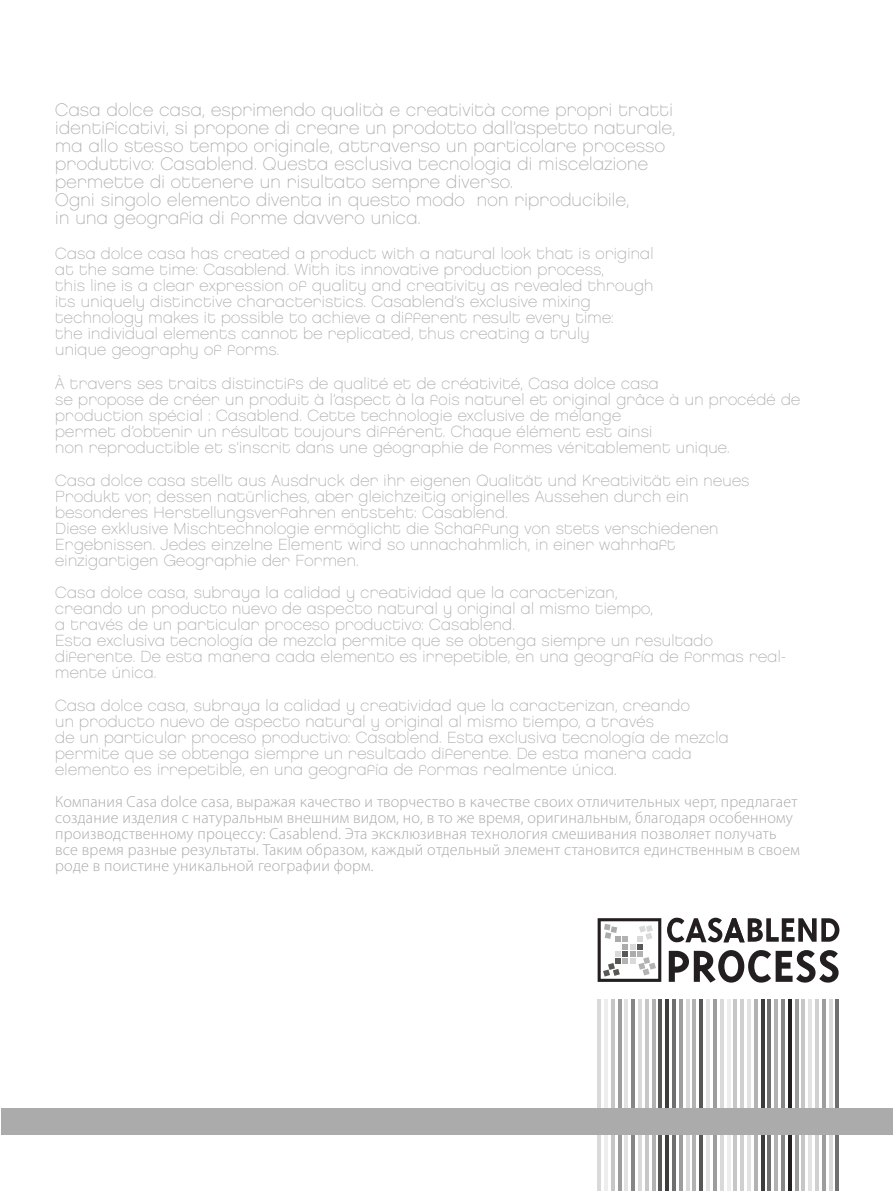
<style>
.page{position:relative;width:893px;height:1191px;background:#fff}
.page>*{position:absolute;margin:0;border:0;box-sizing:border-box;transform-origin:0 0}
.t1{font:18px/18px "Chalet Paris Nineteen Eighty";letter-spacing:.02em;color:#acabac}
.t2{font:16.05px/16px "Chalet Paris Nineteen Eighty";letter-spacing:.02em;color:#acabac}
.t3{font:300 16.05px/16px "Myriad Pro";letter-spacing:.01em;color:#acabac}
</style>
<div class="page">
<hr style="left:598px;top:999px;width:3px;height:191px;background:#d9d9d9">
<hr style="left:604px;top:999px;width:3px;height:191px;background:#ededee">
<hr style="left:611px;top:999px;width:3px;height:191px;background:#c7c6c6">
<hr style="left:618px;top:999px;width:3px;height:191px;background:#9d9d9d">
<hr style="left:625px;top:999px;width:3px;height:191px;background:#e3e2e2">
<hr style="left:632px;top:999px;width:3px;height:191px;background:#878686">
<hr style="left:638px;top:999px;width:3px;height:191px;background:#d9d9d9">
<hr style="left:645px;top:999px;width:3px;height:191px;background:#c7c6c6">
<hr style="left:652px;top:999px;width:3px;height:191px;background:#b2b2b2">
<hr style="left:659px;top:999px;width:3px;height:191px;background:#575756">
<hr style="left:666px;top:999px;width:3px;height:191px;background:#3c3c3b">
<hr style="left:672px;top:999px;width:4px;height:191px;background:#6f6f6f">
<hr style="left:679px;top:999px;width:3px;height:191px;background:#9d9d9d">
<hr style="left:686px;top:999px;width:3px;height:191px;background:#d9d9d9">
<hr style="left:693px;top:999px;width:3px;height:191px;background:#b2b2b2">
<hr style="left:700px;top:999px;width:3px;height:191px;background:#575756">
<hr style="left:707px;top:999px;width:3px;height:191px;background:#e3e2e2">
<hr style="left:713px;top:999px;width:3px;height:191px;background:#9d9d9d">
<hr style="left:720px;top:999px;width:3px;height:191px;background:#d9d9d9">
<hr style="left:727px;top:999px;width:3px;height:191px;background:#ededee">
<hr style="left:734px;top:999px;width:3px;height:191px;background:#c7c6c6">
<hr style="left:741px;top:999px;width:3px;height:191px;background:#d0d0d0">
<hr style="left:747px;top:999px;width:3px;height:191px;background:#e3e2e2">
<hr style="left:754px;top:999px;width:3px;height:191px;background:#b2b2b2">
<hr style="left:761px;top:999px;width:3px;height:191px;background:#3c3c3b">
<hr style="left:768px;top:999px;width:3px;height:191px;background:#6f6f6f">
<hr style="left:775px;top:999px;width:3px;height:191px;background:#b2b2b2">
<hr style="left:781px;top:999px;width:3px;height:191px;background:#878686">
<hr style="left:788px;top:999px;width:3px;height:191px;background:#231f20">
<hr style="left:795px;top:999px;width:3px;height:191px;background:#9d9d9d">
<hr style="left:802px;top:999px;width:3px;height:191px;background:#c7c6c6">
<hr style="left:809px;top:999px;width:3px;height:191px;background:#e3e2e2">
<hr style="left:815px;top:999px;width:4px;height:191px;background:#d0d0d0">
<hr style="left:822px;top:999px;width:3px;height:191px;background:#9d9d9d">
<hr style="left:829px;top:999px;width:3px;height:191px;background:#d9d9d9">
<hr style="left:836px;top:999px;width:3px;height:191px;background:#6f6f6f">
<svg style="left:598px;top:918px;width:63px;height:64px"></svg>
<svg style="left:669px;top:950px;width:170px;height:32px"></svg>
<svg style="left:667px;top:917px;width:173px;height:25px"></svg>
<div style="left:1px;top:1108px;width:892px;height:26px;background:#acabac"></div>
<p class="t1" style="left:55px;top:102px;width:622px">Casa dolce casa, esprimendo qualità e creatività come propri tratti identificativi, si propone di creare un prodotto dall’aspetto naturale, ma allo stesso tempo originale, attraverso un particolare processo produttivo: Casablend. Questa esclusiva tecnologia di miscelazione permette di ottenere un risultato sempre diverso.<br>Ogni singolo elemento diventa in questo modo non riproducibile,<br>in una geografia di forme davvero unica.</p>
<p class="t2" style="left:55px;top:246px;width:600px">Casa dolce casa has created a product with a natural look that is original at the same time: Casablend. With its innovative production process,<br>this line is a clear expression of quality and creativity as revealed through its uniquely distinctive characteristics. Casablend’s exclusive mixing technology makes it possible to achieve a different result every time:<br>the individual elements cannot be replicated, thus creating a truly<br>unique geography of forms.</p>
<p class="t2" style="left:55px;top:376px;width:747px">À travers ses traits distinctifs de qualité et de créativité, Casa dolce casa<br>se propose de créer un produit à l’aspect à la fois naturel et original grâce à un procédé de production spécial : Casablend. Cette technologie exclusive de mélange<br>permet d’obtenir un résultat toujours différent. Chaque élément est ainsi<br>non reproductible et s’inscrit dans une géographie de formes véritablement unique.</p>
<p class="t2" style="left:55px;top:473px;width:696px">Casa dolce casa stellt aus Ausdruck der ihr eigenen Qualität und Kreativität ein neues Produkt vor, dessen natürliches, aber gleichzeitig originelles Aussehen durch ein besonderes Herstellungsverfahren entsteht: Casablend.<br>Diese exklusive Mischtechnologie ermöglicht die Schaffung von stets verschiedenen Ergebnissen. Jedes einzelne Element wird so unnachahmlich, in einer wahrhaft einzigartigen Geographie der Formen.</p>
<p class="t2" style="left:55px;top:585px;width:732px">Casa dolce casa, subraya la calidad y creatividad que la caracterizan,<br>creando un producto nuevo de aspecto natural y original al mismo tiempo,<br>a través de un particular proceso productivo: Casablend.<br>Esta exclusiva tecnología de mezcla permite que se obtenga siempre un resultado diferente. De esta manera cada elemento es irrepetible, en una geografía de formas real&shy;mente única.</p>
<p class="t2" style="left:55px;top:698px;width:675px">Casa dolce casa, subraya la calidad y creatividad que la caracterizan, creando<br>un producto nuevo de aspecto natural y original al mismo tiempo, a través<br>de un particular proceso productivo: Casablend. Esta exclusiva tecnología de mezcla permite que se obtenga siempre un resultado diferente. De esta manera cada elemento es irrepetible, en una geografía de formas realmente única.</p>
<p class="t3" style="left:55px;top:793px;width:746px">Компания Casa dolce casa, выражая качество и творчество в качестве своих отличительных черт, предлагает создание изделия с натуральным внешним видом, но, в то же время, оригинальным, благодаря особенному производственному процессу: Casablend. Эта эксклюзивная технология смешивания позволяет получать все время разные результаты. Таким образом, каждый отдельный элемент становится единственным в своем роде в поистине уникальной географии форм.</p>
</div>
